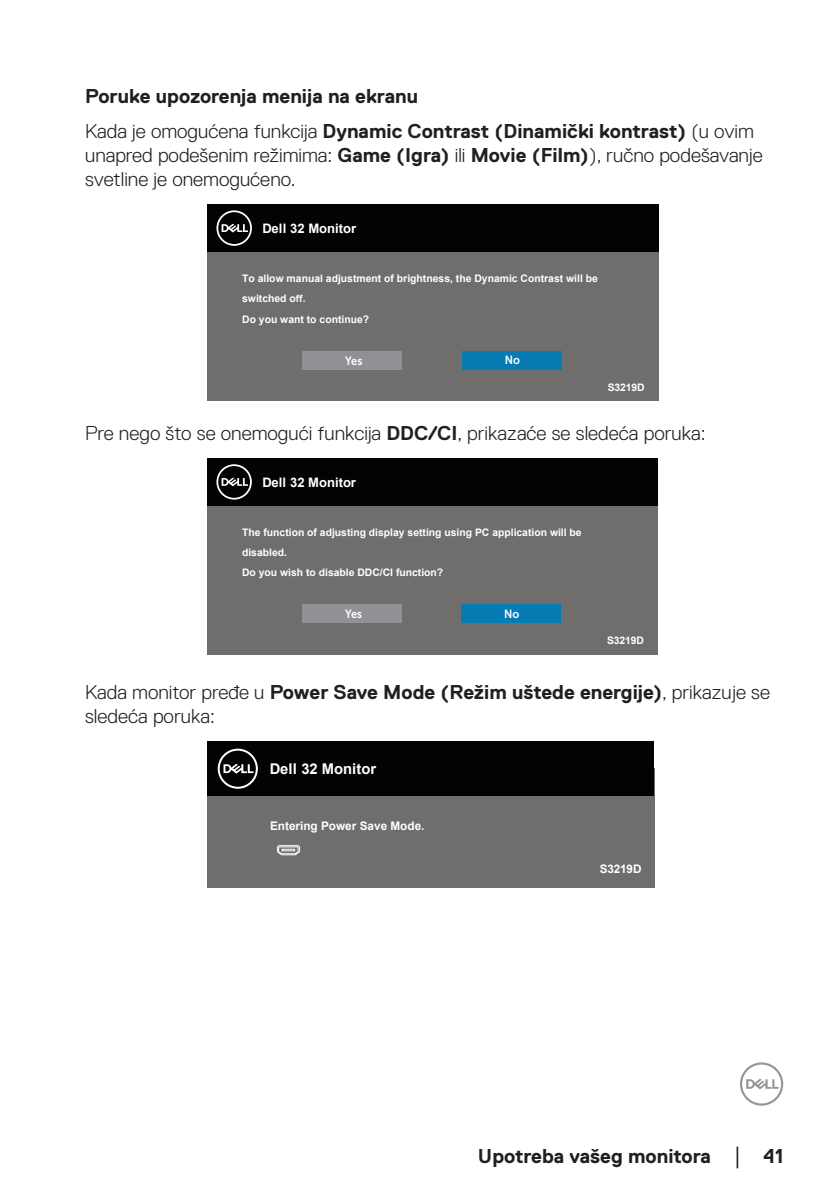
<style>
.page{position:relative;width:840px;height:1191px;background:#fff}
.page>*{position:absolute;margin:0;border:0;box-sizing:border-box;transform-origin:0 0}
.text{font:300 20px/24px "Dell Replica";color:#231f20}
.text-2{font:700 20px "Dell Replica";color:#231f20}
.t1{font:700 14.8px "Arial";color:#fff}
.t2{font:700 13px "Arial";color:#fff}
.t3{font:12px "Museo Sans For Dell 700";color:#fff;scale:.92 1}
.t4{font:700 11.8px "Arial";color:#fff}
.t5{font:11.8px "Museo Sans For Dell 700";color:#fff;scale:.92 1}
.t6{font:700 10.4px/20.2px "Arial";color:#fff}
.s1{font-weight:700}
.s2{font-family:"Museo For Dell"}
.s3{font-family:"Times New Roman";font-weight:400;font-size:18px}
</style>
<div class="page">
<svg style="left:740px;top:1062px;width:42px;height:43px"></svg>
<div style="left:207px;top:228px;width:451px;height:173px;background:#6f6e6c"></div>
<div style="left:207px;top:204px;width:451px;height:48px;background:#030303"></div>
<div style="left:302px;top:351px;width:100px;height:19px;background:#909195"></div>
<div style="left:462px;top:351px;width:99px;height:19px;background:#077bb3"></div>
<svg style="left:216px;top:210px;width:36px;height:36px"></svg>
<div style="left:207px;top:482px;width:450px;height:172px;background:#6f6e6c"></div>
<div style="left:207px;top:458px;width:450px;height:48px;background:#030303"></div>
<div style="left:302px;top:604px;width:99px;height:19px;background:#909195"></div>
<div style="left:461px;top:604px;width:99px;height:19px;background:#077bb3"></div>
<svg style="left:216px;top:464px;width:36px;height:35px"></svg>
<div style="left:207px;top:768px;width:446px;height:119px;background:#6f6e6c"></div>
<div style="left:207px;top:742px;width:446px;height:54px;background:#030303"></div>
<svg style="left:217px;top:748px;width:41px;height:40px"></svg>
<svg style="left:276px;top:845px;width:24px;height:10px"></svg>
<p class="text-2" style="left:85px;top:85px;width:334px">Poruke upozorenja menija na ekranu</p>
<p class="text" style="left:85px;top:119px;width:678px">Kada je omogućena funkcija <span class="s1">Dynamic Contrast (Dinamički kontrast)</span> (u ovim unapred podešenim režimima: <span class="s1">Game (Igra)</span> ili <span class="s1">Movie (Film)</span>), ručno podešavanje svetline je onemogućeno.</p>
<p class="t2" style="left:262px;top:220px;width:95px">Dell 32 Monitor</p>
<p class="t6" style="left:242px;top:269px;width:357px">To allow manual adjustment of brightness, the Dynamic Contrast will be</p>
<p class="t6" style="left:242px;top:289px;width:128px">switched o<span class="s2">ff</span>.<br>Do you want to continue?</p>
<p class="t3" style="left:345px;top:354px;width:20px">Yes</p>
<p class="t3" style="left:504px;top:353px;width:18px">No</p>
<p class="t6" style="left:607px;top:377px;width:38px">S3219D</p>
<p class="text" style="left:85px;top:421px;width:621px">Pre nego što se onemogući funkcija <span class="s1">DDC/CI</span>, prikazaće se sledeća poruka:</p>
<p class="t2" style="left:262px;top:474px;width:95px">Dell 32 Monitor</p>
<p class="t6" style="left:242px;top:522px;width:341px">The function of adjusting display setting using PC application will be</p>
<p class="t6" style="left:242px;top:543px;width:202px">disabled.<br>Do you wish to disable DDC/CI function?</p>
<p class="t5" style="left:345px;top:608px;width:20px">Yes</p>
<p class="t5" style="left:504px;top:607px;width:18px">No</p>
<p class="t6" style="left:606px;top:631px;width:38px">S3219D</p>
<p class="text" style="left:85px;top:680px;width:686px">Kada monitor pređe u <span class="s1">Power Save Mode (Režim uštede energije)</span>, prikazuje se sledeća poruka:</p>
<p class="t1" style="left:270px;top:759px;width:108px">Dell 32 Monitor</p>
<p class="t4" style="left:270px;top:818px;width:156px">Entering Power Save Mode.</p>
<p class="t4" style="left:599px;top:860px;width:43px">S3219D</p>
<p class="text-2" style="left:477px;top:1144px;width:306px">Upotreba vašeg monitora <span class="s3">│</span> 41</p>
</div>
